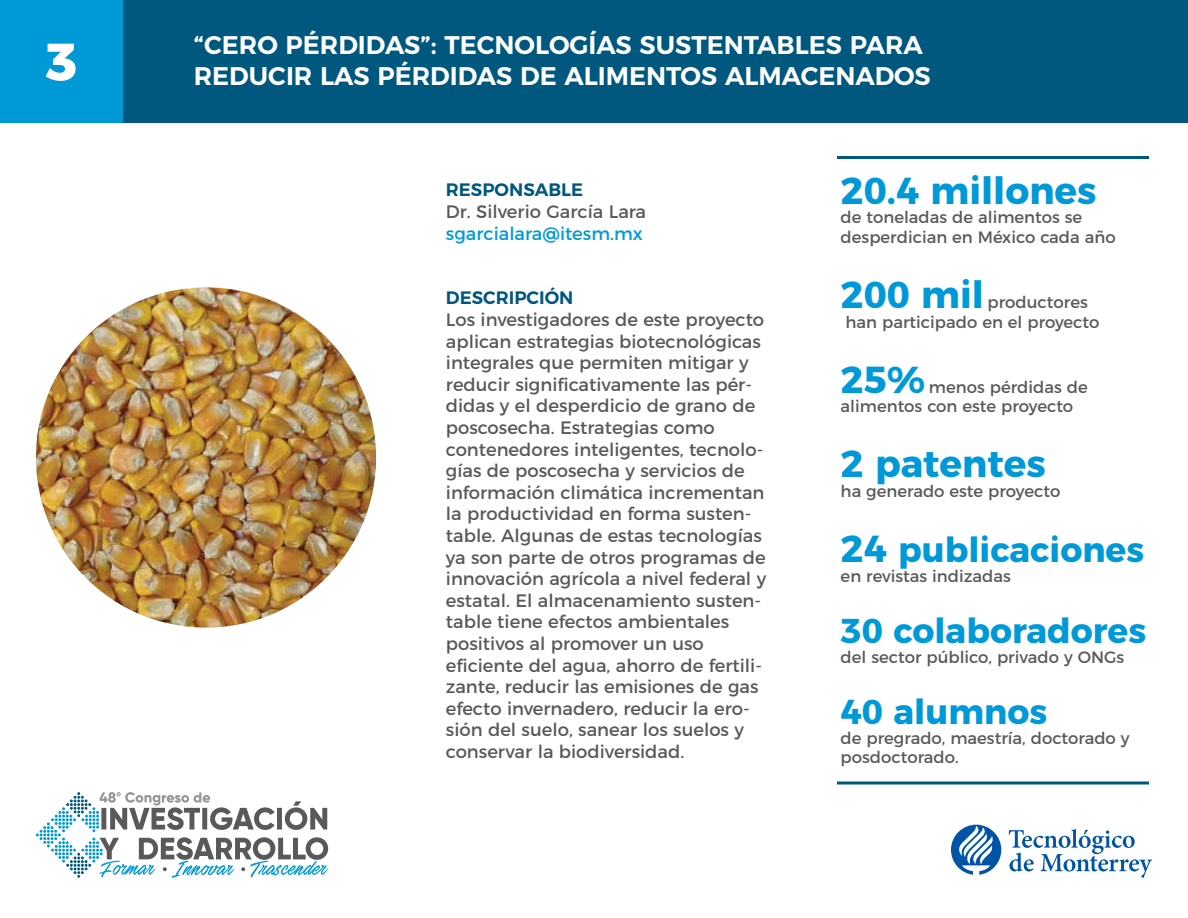
<style>
.page{position:relative;width:1188px;height:918px;background:#fff}
.page>*{position:absolute;margin:0;border:0;box-sizing:border-box;transform-origin:0 0}
.t1{font:800 52.5px "Montserrat";color:#fff}
.t2{font:700 37.5px "Montserrat";color:#0099d8}
.t3{font:700 34.5px "Montserrat";color:#0099d8}
.t4{font:600 25.5px "Montserrat";color:#fff}
.t5{font:18px/21.6px "Montserrat";color:#58595b}
.t6{font:600 18px "Montserrat";color:#00587e}
.t7{font:18px "Montserrat";color:#0099d8}
.t8{font:16.5px/19.8px "Montserrat";color:#58595b}
.s1{font-size:37.5px}
</style>
<div class="page">
<div style="left:123px;top:0;width:1065px;height:123px;background:#00587e"></div>
<div style="left:0;top:0;width:123px;height:123px;background:#0099d8"></div>
<img style="left:36px;top:287px;width:340px;height:341px;border-radius:170px">
<svg style="left:36px;top:792px;width:292px;height:86px"></svg>
<svg style="left:951px;top:825px;width:50px;height:50px"></svg>
<svg style="left:1009px;top:829px;width:143px;height:49px"></svg>
<hr style="left:837px;top:156px;width:312px;height:3px;background:#00587e">
<hr style="left:837px;top:782px;width:312px;height:2px;background:#00587e">
<h1 class="t1" style="left:45px;top:18px;width:34px">3</h1>
<h3 class="t4" style="left:194px;top:24px;width:731px">“CERO PÉRDIDAS”: TECNOLOGÍAS SUSTENTABLES PARA</h3>
<h3 class="t4" style="left:194px;top:55px;width:738px">REDUCIR LAS PÉRDIDAS DE ALIMENTOS ALMACENADOS</h3>
<p class="t6" style="left:446px;top:175px;width:139px">RESPONSABLE</p>
<p class="t5" style="left:446px;top:199px;width:202px">Dr. Silverio García Lara</p>
<p class="t7" style="left:446px;top:219px;width:198px">sgarcialara@itesm.mx</p>
<p class="t6" style="left:446px;top:283px;width:129px">DESCRIPCIÓN</p>
<p class="t5" style="left:446px;top:307px;width:322px">Los investigadores de este proyecto aplican estrategias biotecnológicas integrales que permiten mitigar y reducir significativamente las pér&shy;didas y el desperdicio de grano de poscosecha. Estrategias como contenedores inteligentes, tecnolo&shy;gías de poscosecha y servicios de información climática incrementan la productividad en forma susten&shy;table. Algunas de estas tecnologías ya son parte de otros programas de innovación agrícola a nivel federal y estatal. El almacenamiento susten&shy;table tiene efectos ambientales positivos al promover un uso eficiente del agua, ahorro de fertili&shy;zante, reducir las emisiones de gas efecto invernadero, reducir la ero&shy;sión del suelo, sanear los suelos y conservar la biodiversidad.</p>
<h2 class="t2" style="left:841px;top:159px;width:257px">20.4 millones</h2>
<p class="t8" style="left:841px;top:206px;width:277px">de toneladas de alimentos se desperdician en México cada año</p>
<h2 class="t2" style="left:841px;top:264px;width:145px">200 mil</h2>
<p class="t8" style="left:846px;top:291px;width:255px;text-indent:142px">productores han participado en el proyecto</p>
<h2 class="t2" style="left:841px;top:348px;width:86px">25%</h2>
<p class="t8" style="left:841px;top:376px;width:249px;text-indent:88px">menos pérdidas de alimentos con este proyecto</p>
<h2 class="t2" style="left:841px;top:433px;width:207px">2 patentes</h2>
<p class="t8" style="left:841px;top:480px;width:221px">ha generado este proyecto</p>
<h3 class="t3" style="left:841px;top:521px;width:305px"><span class="s1">24</span> publicaciones</h3>
<p class="t8" style="left:841px;top:565px;width:172px">en revistas indizadas</p>
<h3 class="t3" style="left:841px;top:602px;width:307px">30 colaboradores</h3>
<p class="t8" style="left:841px;top:646px;width:285px">del sector público, privado y ONGs</p>
<h3 class="t3" style="left:841px;top:683px;width:208px">40 alumnos</h3>
<p class="t8" style="left:841px;top:727px;width:291px">de pregrado, maestría, doctorado y posdoctorado.</p>
</div>
